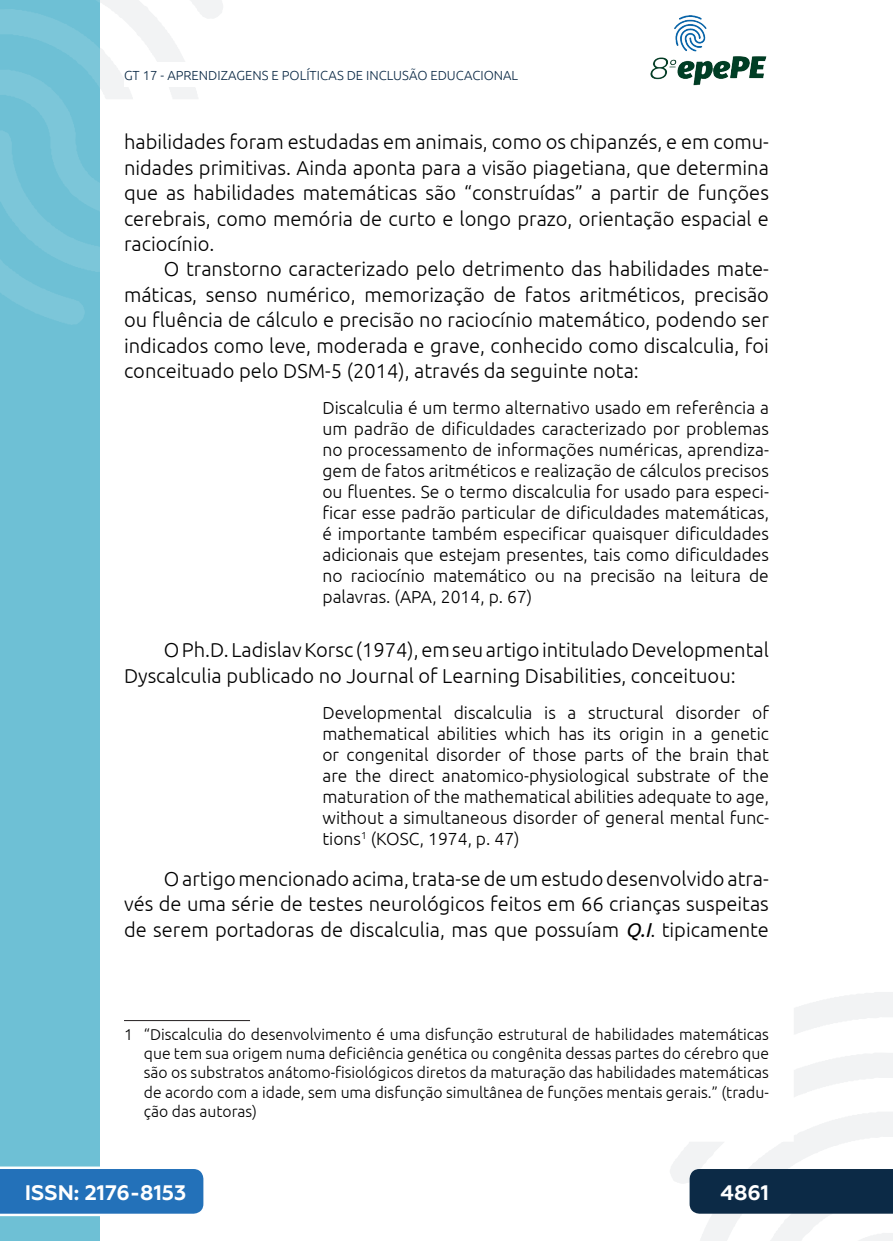
<style>
.page{position:relative;width:893px;height:1241px;background:#fff}
.page>*{position:absolute;margin:0;border:0;box-sizing:border-box;transform-origin:0 0}
.t1{font:700 21px "Geometria";color:#fff}
._5_CORPO{font:300 20.12px/25.4px "Ubuntu";color:#000;text-align:justify}
._8_CITACAO{font:300 17.5px/21px "Ubuntu";color:#000;text-align:justify}
._12_RODAPE{font:300 15.75px/19.2px "Ubuntu";color:#000;text-align:justify}
.t2{font:300 13.12px "Ubuntu";color:#0c2a46}
.s1{font-weight:400;font-style:italic}
</style>
<div class="page">
<svg style="left:670px;top:992px;width:223px;height:248px"></svg>
<svg style="left:99px;top:0;width:124px;height:324px"></svg>
<img style="left:650px;top:15px;width:117px;height:71px">
<div style="left:0;top:0;width:99px;height:1240px;background:#6ec0d5"></div>
<svg style="left:0;top:0;width:99px;height:325px"></svg>
<svg style="left:0;top:1166px;width:203px;height:49px"></svg>
<div style="left:690px;top:1168px;width:203px;height:45px;background:#0c2a46"></div>
<div style="left:124px;top:62px;width:516px;height:25px;background:#fff"></div>
<hr style="left:124px;top:1019px;width:126px;height:1px;background:#231f20">
<p class="t2" style="left:124px;top:67px;width:396px">GT 17 - APRENDIZAGENS E POLÍTICAS DE INCLUSÃO EDUCACIONAL</p>
<p class="_5_CORPO" style="left:124px;top:129px;width:646px">habilidades foram estudadas em animais, como os chipanzés, e em comu&shy;nidades primitivas. Ainda aponta para a visão piagetiana, que determina que as habilidades matemáticas são “construídas” a partir de funções cerebrais, como memória de curto e longo prazo, orientação espacial e raciocínio.</p>
<p class="_5_CORPO" style="left:124px;top:256px;width:646px;text-indent:40px">O transtorno caracterizado pelo detrimento das habilidades mate&shy;máticas, senso numérico, memorização de fatos aritméticos, precisão ou fluência de cálculo e precisão no raciocínio matemático, podendo ser indicados como leve, moderada e grave, conhecido como discalculia, foi conceituado pelo DSM-5 (2014), através da seguinte nota:</p>
<p class="_8_CITACAO" style="left:322px;top:396px;width:448px">Discalculia é um termo alternativo usado em referência a um padrão de dificuldades caracterizado por problemas no processamento de informações numéricas, aprendiza&shy;gem de fatos aritméticos e realização de cálculos precisos ou fluentes. Se o termo discalculia for usado para especi&shy;ficar esse padrão particular de dificuldades matemáticas, é importante também especificar quaisquer dificuldades adicionais que estejam presentes, tais como dificuldades no raciocínio matemático ou na precisão na leitura de palavras. (APA, 2014, p. 67)</p>
<p class="_5_CORPO" style="left:124px;top:637px;width:646px;text-indent:40px">O Ph.D. Ladislav Korsc (1974), em seu artigo intitulado Developmental<br>Dyscalculia publicado no Journal of Learning Disabilities, conceituou:</p>
<p class="_8_CITACAO" style="left:322px;top:701px;width:448px">Developmental discalculia is a structural disorder of mathematical abilities which has its origin in a genetic or congenital disorder of those parts of the brain that are the direct anatomico-physiological substrate of the maturation of the mathematical abilities adequate to age, without a simultaneous disorder of general mental func&shy;tions<sup>1</sup> (KOSC, 1974, p. 47)</p>
<p class="_5_CORPO" style="left:124px;top:865px;width:646px;text-indent:40px">O artigo mencionado acima, trata-se de um estudo desenvolvido atra&shy;vés de uma série de testes neurológicos feitos em 66 crianças suspeitas de serem portadoras de discalculia, mas que possuíam <span class="s1">Q.I</span>. tipicamente</p>
<p class="_12_RODAPE" style="left:144px;top:1024px;width:627px;text-indent:-20px">1 “Discalculia do desenvolvimento é uma disfunção estrutural de habilidades matemáticas que tem sua origem numa deficiência genética ou congênita dessas partes do cérebro que são os substratos anátomo-fisiológicos diretos da maturação das habilidades matemáticas de acordo com a idade, sem uma disfunção simultânea de funções mentais gerais.” (tradu&shy;ção das autoras)</p>
<p class="t1" style="left:25px;top:1179px;width:163px">ISSN: 2176-8153</p>
<p class="t1" style="left:720px;top:1179px;width:50px">4861</p>
</div>
